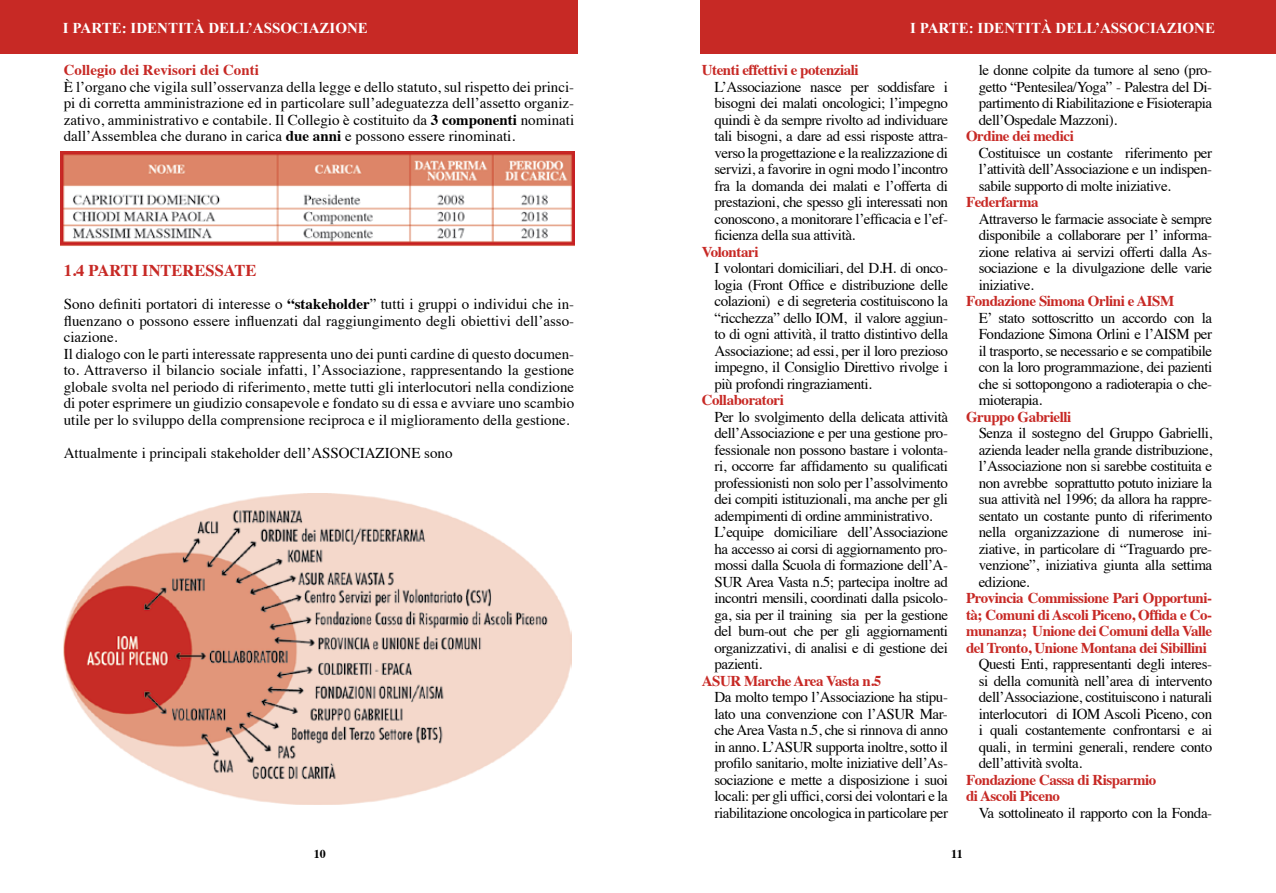
<style>
.page{position:relative;width:1276px;height:893px;background:#fff}
.page>*{position:absolute;margin:0;border:0;box-sizing:border-box;transform-origin:0 0}
.t1{font:700 16.5px "Times";color:#c72925}
.t2{font:15px/16.5px "Times";letter-spacing:-.03em;color:#000;text-align:justify}
.t3{font:15px/16.5px "Times";color:#000}
.t4{font:700 15px/16.5px "Times";letter-spacing:-.03em;color:#c72925;text-align:justify}
.t5{font:700 15px "Times New Roman";color:#fff}
.t6{font:700 15px "Times";color:#c72925}
.t7{font:700 12px "Times";color:#000}
.s1{font-weight:700}
</style>
<div class="page">
<div style="left:701px;top:0;width:575px;height:54px;background:#c72925"></div>
<div style="left:0;top:0;width:577px;height:54px;background:#c72925"></div>
<img style="left:63px;top:494px;width:508px;height:311px">
<img style="left:60px;top:151px;width:514px;height:95px">
<p class="t5" style="left:63px;top:18px;width:306px">I PARTE: IDENTITÀ DELL’ASSOCIAZIONE</p>
<p class="t5" style="left:910px;top:18px;width:306px">I PARTE: IDENTITÀ DELL’ASSOCIAZIONE</p>
<p class="t6" style="left:64px;top:56px;width:197px">Collegio dei Revisori dei Conti</p>
<p class="t2" style="left:64px;top:77px;width:512px">È l’organo che vigila sull’osservanza della legge e dello statuto, sul rispetto dei princi&shy;pi di corretta amministrazione ed in particolare sull’adeguatezza dell’assetto organiz&shy;zativo, amministrativo e contabile. Il Collegio è costituito da <span class="s1">3 componenti</span> nominati dall’Assemblea che durano in carica <span class="s1">due anni</span> e possono essere rinominati.</p>
<p class="t4" style="left:702px;top:60px;width:158px">Utenti effettivi e potenziali</p>
<p class="t2" style="left:714px;top:77px;width:235px">L’Associazione nasce per soddisfare i bisogni dei malati oncologici; l’impegno quindi è da sempre rivolto ad individuare tali bisogni, a dare ad essi risposte attra&shy;verso la progettazione e la realizzazione di servizi, a favorire in ogni modo l’incontro fra la domanda dei malati e l’offerta di prestazioni, che spesso gli interessati non conoscono, a monitorare l’efficacia e l’ef&shy;ficienza della sua attività.</p>
<p class="t4" style="left:702px;top:242px;width:58px">Volontari</p>
<p class="t2" style="left:714px;top:258px;width:235px">I volontari domiciliari, del D.H. di onco&shy;logia (Front Office e distribuzione delle colazioni) e di segreteria costituiscono la “ricchezza” dello IOM, il valore aggiun&shy;to di ogni attività, il tratto distintivo della Associazione; ad essi, per il loro prezioso impegno, il Consiglio Direttivo rivolge i più profondi ringraziamenti.</p>
<p class="t4" style="left:702px;top:390px;width:84px">Collaboratori</p>
<p class="t2" style="left:714px;top:407px;width:235px;text-align:left">Per lo svolgimento della delicata attività dell’Associazione e per una gestione pro&shy;fessionale non possono bastare i volonta&shy;ri, occorre far affidamento su qualificati professionisti non solo per l’assolvimento dei compiti istituzionali, ma anche per gli adempimenti di ordine amministrativo.<br>L’equipe domiciliare dell’Associazione ha accesso ai corsi di aggiornamento pro&shy;mossi dalla Scuola di formazione dell’A-SUR Area Vasta n.5; partecipa inoltre ad incontri mensili, coordinati dalla psicolo&shy;ga, sia per il training sia per la gestione del burn-out che per gli aggiornamenti organizzativi, di analisi e di gestione dei pazienti.</p>
<p class="t4" style="left:702px;top:671px;width:181px">ASUR Marche Area Vasta n.5</p>
<p class="t2" style="left:714px;top:687px;width:235px">Da molto tempo l’Associazione ha stipu&shy;lato una convenzione con l’ASUR Mar&shy;che Area Vasta n.5, che si rinnova di anno in anno. L’ASUR supporta inoltre, sotto il profilo sanitario, molte iniziative dell’As&shy;sociazione e mette a disposizione i suoi locali: per gli uffici, corsi dei volontari e la riabilitazione oncologica in particolare per</p>
<p class="t2" style="left:978px;top:60px;width:235px">le donne colpite da tumore al seno (pro&shy;getto “Pentesilea/Yoga” - Palestra del Di&shy;partimento di Riabilitazione e Fisioterapia dell’Ospedale Mazzoni).</p>
<p class="t4" style="left:966px;top:126px;width:109px">Ordine dei medici</p>
<p class="t2" style="left:978px;top:143px;width:235px">Costituisce un costante riferimento per l’attività dell’Associazione e un indispen&shy;sabile supporto di molte iniziative.</p>
<p class="t4" style="left:966px;top:192px;width:74px">Federfarma</p>
<p class="t2" style="left:978px;top:209px;width:235px">Attraverso le farmacie associate è sempre disponibile a collaborare per l’ informa&shy;zione relativa ai servizi offerti dalla As&shy;sociazione e la divulgazione delle varie iniziative.</p>
<p class="t4" style="left:966px;top:291px;width:210px">Fondazione Simona Orlini e AISM</p>
<p class="t2" style="left:978px;top:308px;width:235px">E’ stato sottoscritto un accordo con la Fondazione Simona Orlini e l’AISM per il trasporto, se necessario e se compatibile con la loro programmazione, dei pazienti che si sottopongono a radioterapia o che&shy;mioterapia.</p>
<p class="t4" style="left:966px;top:407px;width:107px">Gruppo Gabrielli</p>
<p class="t2" style="left:978px;top:423px;width:235px">Senza il sostegno del Gruppo Gabrielli, azienda leader nella grande distribuzione, l’Associazione non si sarebbe costituita e non avrebbe soprattutto potuto iniziare la sua attività nel 1996; da allora ha rappre&shy;sentato un costante punto di riferimento nella organizzazione di numerose ini&shy;ziative, in particolare di “Traguardo pre&shy;venzione”, iniziativa giunta alla settima edizione.</p>
<p class="t4" style="left:966px;top:588px;width:248px">Provincia Commissione Pari Opportuni&shy;tà; Comuni di Ascoli Piceno, Offida e Co&shy;munanza; Unione dei Comuni della Valle del Tronto, Unione Montana dei Sibillini</p>
<p class="t2" style="left:978px;top:654px;width:235px">Questi Enti, rappresentanti degli interes&shy;si della comunità nell’area di intervento dell’Associazione, costituiscono i naturali interlocutori di IOM Ascoli Piceno, con i quali costantemente confrontarsi e ai quali, in termini generali, rendere conto dell’attività svolta.</p>
<p class="t4" style="left:966px;top:770px;width:192px">Fondazione Cassa di Risparmio di Ascoli Piceno</p>
<p class="t2" style="left:978px;top:803px;width:235px">Va sottolineato il rapporto con la Fonda-</p>
<p class="t1" style="left:64px;top:255px;width:194px">1.4 PARTI INTERESSATE</p>
<p class="t3" style="left:64px;top:295px;width:512px">Sono definiti portatori di interesse o <span class="s1">“stakeholder</span>” tutti i gruppi o individui che in&shy;fluenzano o possono essere influenzati dal raggiungimento degli obiettivi dell’asso&shy;ciazione.<br>Il dialogo con le parti interessate rappresenta uno dei punti cardine di questo documen&shy;to. Attraverso il bilancio sociale infatti, l’Associazione, rappresentando la gestione globale svolta nel periodo di riferimento, mette tutti gli interlocutori nella condizione di poter esprimere un giudizio consapevole e fondato su di essa e avviare uno scambio utile per lo sviluppo della comprensione reciproca e il miglioramento della gestione.</p>
<p class="t3" style="left:64px;top:443px;width:390px">Attualmente i principali stakeholder dell’ASSOCIAZIONE sono</p>
<p class="t7" style="left:314px;top:842px;width:13px">10</p>
<p class="t7" style="left:951px;top:842px;width:13px">11</p>
</div>
